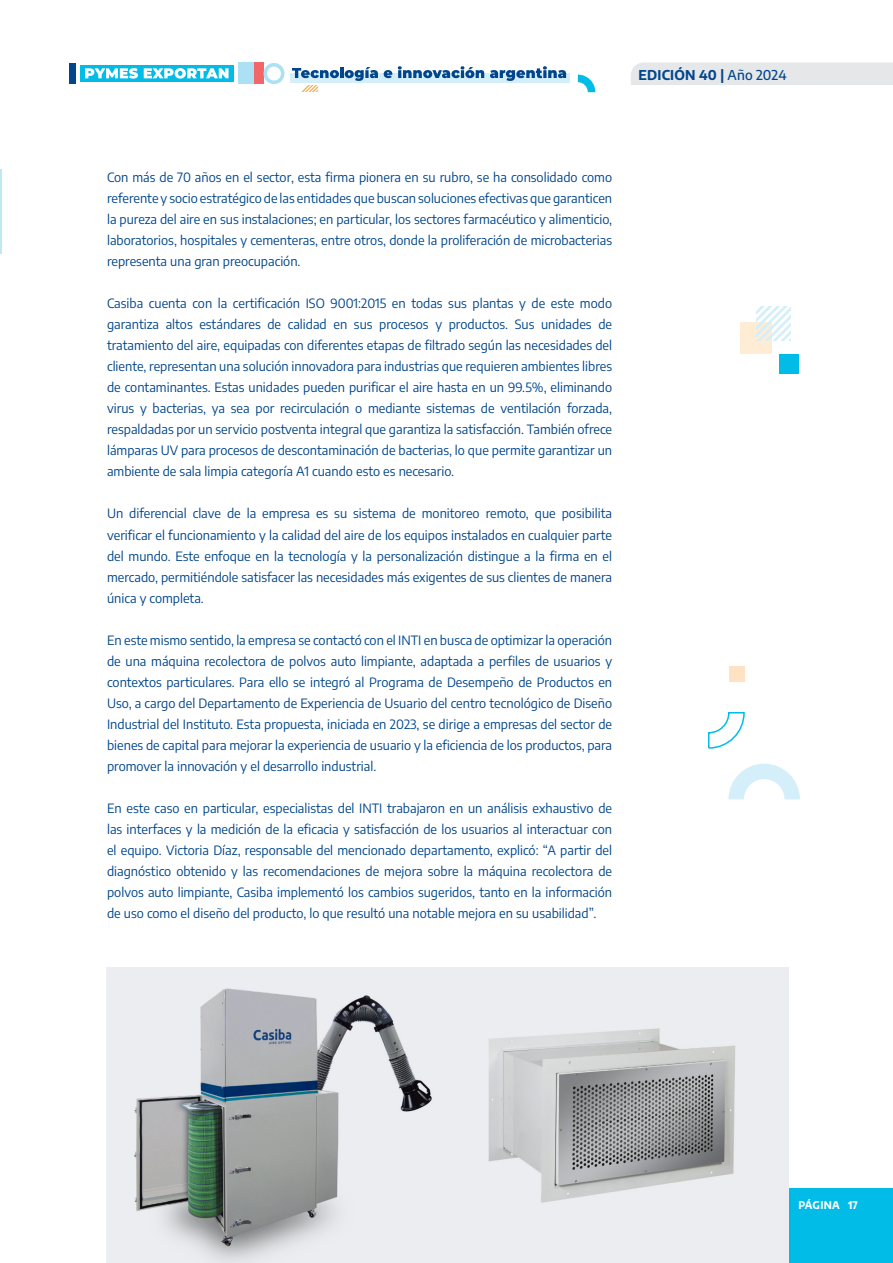
<style>
.page{position:relative;width:893px;height:1263px;background:#fff}
.page>*{position:absolute;margin:0;border:0;box-sizing:border-box;transform-origin:0 0}
.t1{font:700 13.5px "Encode Sans";letter-spacing:.015em;color:#01468c}
.PÁRRAFO_PPAL{font:12.75px/21px "Encode Sans";color:#01468c;text-align:justify}
.t2{font:700 10.5px "Encode Sans";letter-spacing:.015em;color:#fff}
.s1{font-weight:500}
</style>
<div class="page">
<div style="left:788px;top:1189px;width:105px;height:74px;background:#02bce8"></div>
<div style="left:631px;top:63px;width:262px;height:22px;background:#e6e7e9"></div>
<div style="left:253px;top:63px;width:10px;height:21px;background:#f16669"></div>
<div style="left:238px;top:63px;width:15px;height:21px;background:#abe0f5"></div>
<svg style="left:264px;top:63px;width:20px;height:21px"></svg>
<div style="left:80px;top:65px;width:154px;height:17px;background:#02bce8"></div>
<svg style="left:85px;top:68px;width:53px;height:11px"></svg>
<svg style="left:144px;top:68px;width:85px;height:11px"></svg>
<div style="left:69px;top:63px;width:6px;height:21px;background:#01468c"></div>
<div style="left:290px;top:73px;width:280px;height:10px;background:#d4eff9"></div>
<svg style="left:292px;top:67px;width:86px;height:25px"></svg>
<svg style="left:384px;top:70px;width:8px;height:8px"></svg>
<svg style="left:398px;top:66px;width:86px;height:12px"></svg>
<svg style="left:490px;top:66px;width:76px;height:15px"></svg>
<svg style="left:578px;top:75px;width:17px;height:17px"></svg>
<hr style="left:0;top:169px;width:1px;height:84px;background:#c0e7f7">
<div style="left:729px;top:666px;width:15px;height:15px;background:#fee2c2"></div>
<svg style="left:708px;top:712px;width:37px;height:37px"></svg>
<svg style="left:728px;top:764px;width:72px;height:35px"></svg>
<div style="left:740px;top:322px;width:31px;height:32px;background:#feecd5"></div>
<svg style="left:756px;top:306px;width:35px;height:34px"></svg>
<div style="left:779px;top:354px;width:19px;height:20px;background:#02bce8"></div>
<div style="left:106px;top:967px;width:682px;height:296px;background:#ebedf0"></div>
<img style="left:134px;top:988px;width:298px;height:273px">
<img style="left:488px;top:1028px;width:248px;height:175px">
<p class="t1" style="left:638px;top:66px;width:150px">EDICIÓN 40 | <span class="s1">Año 2024</span></p>
<p class="PÁRRAFO_PPAL" style="left:107px;top:167px;width:507px">Con más de 70 años en el sector, esta firma pionera en su rubro, se ha consolidado como referente y socio estratégico de las entidades que buscan soluciones efectivas que garanticen la pureza del aire en sus instalaciones; en particular, los sectores farmacéutico y alimenticio, laboratorios, hospitales y cementeras, entre otros, donde la proliferación de microbacterias representa una gran preocupación.</p>
<p class="PÁRRAFO_PPAL" style="left:107px;top:293px;width:507px">Casiba cuenta con la certificación ISO 9001:2015 en todas sus plantas y de este modo garantiza altos estándares de calidad en sus procesos y productos. Sus unidades de tratamiento del aire, equipadas con diferentes etapas de filtrado según las necesidades del cliente, representan una solución innovadora para industrias que requieren ambientes libres de contaminantes. Estas unidades pueden purificar el aire hasta en un 99.5%, eliminando virus y bacterias, ya sea por recirculación o mediante sistemas de ventilación forzada, respaldadas por un servicio postventa integral que garantiza la satisfacción. También ofrece lámparas UV para procesos de descontaminación de bacterias, lo que permite garantizar un ambiente de sala limpia categoría A1 cuando esto es necesario.</p>
<p class="PÁRRAFO_PPAL" style="left:107px;top:503px;width:507px">Un diferencial clave de la empresa es su sistema de monitoreo remoto, que posibilita verificar el funcionamiento y la calidad del aire de los equipos instalados en cualquier parte del mundo. Este enfoque en la tecnología y la personalización distingue a la firma en el mercado, permitiéndole satisfacer las necesidades más exigentes de sus clientes de manera única y completa.</p>
<p class="PÁRRAFO_PPAL" style="left:107px;top:629px;width:507px">En este mismo sentido, la empresa se contactó con el INTI en busca de optimizar la operación de una máquina recolectora de polvos auto limpiante, adaptada a perfiles de usuarios y contextos particulares. Para ello se integró al Programa de Desempeño de Productos en Uso, a cargo del Departamento de Experiencia de Usuario del centro tecnológico de Diseño Industrial del Instituto. Esta propuesta, iniciada en 2023, se dirige a empresas del sector de bienes de capital para mejorar la experiencia de usuario y la eficiencia de los productos, para promover la innovación y el desarrollo industrial.</p>
<p class="PÁRRAFO_PPAL" style="left:107px;top:797px;width:507px">En este caso en particular, especialistas del INTI trabajaron en un análisis exhaustivo de las interfaces y la medición de la eficacia y satisfacción de los usuarios al interactuar con el equipo. Victoria Díaz, responsable del mencionado departamento, explicó: “A partir del diagnóstico obtenido y las recomendaciones de mejora sobre la máquina recolectora de polvos auto limpiante, Casiba implementó los cambios sugeridos, tanto en la información de uso como el diseño del producto, lo que resultó una notable mejora en su usabilidad”.</p>
<p class="t2" style="left:798px;top:1197px;width:61px">PÁGINA 17</p>
</div>
